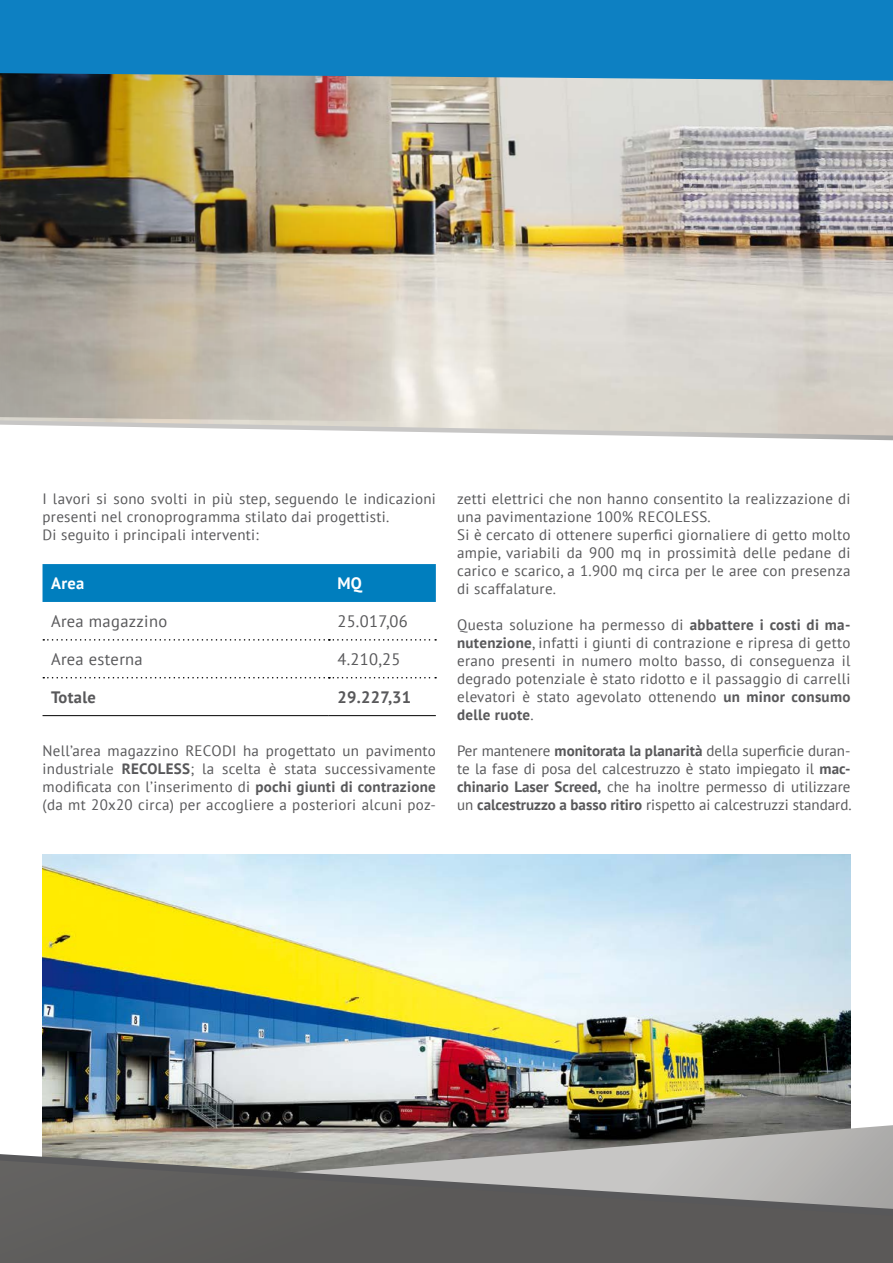
<style>
.page{position:relative;width:893px;height:1263px;background:#fff}
.page>*{position:absolute;margin:0;border:0;box-sizing:border-box;transform-origin:0 0}
.t1{font:16.5px "PT Sans";letter-spacing:.02em;color:#58585a}
.t2{font:700 16.5px "PT Sans";letter-spacing:.02em;color:#58585a}
.t3{font:700 16.5px "PT Sans";letter-spacing:.02em;color:#fff}
.t4{font:15px/18px "PT Sans";letter-spacing:.02em;color:#58585a;text-align:justify}
.s1{font-weight:700}
</style>
<div class="page">
<img style="left:436px;top:81px;width:457px;height:339px">
<img style="left:43px;top:855px;width:807px;height:299px">
<svg style="left:293px;top:1125px;width:600px;height:29px;background:#8e8d8b"></svg>
<img style="left:0;top:81px;width:436px;height:339px">
<div style="left:0;top:1216px;width:893px;height:47px;background:#5b5958"></div>
<svg style="left:0;top:1154px;width:893px;height:62px;background:#858483"></svg>
<div style="left:0;top:0;width:893px;height:81px;background:#0d80c2"></div>
<svg style="left:0;top:420px;width:893px;height:20px"></svg>
<div style="left:43px;top:564px;width:393px;height:38px;background:#007ebe"></div>
<svg style="left:43px;top:639px;width:393px;height:2px"></svg>
<svg style="left:43px;top:677px;width:393px;height:1px"></svg>
<hr style="left:43px;top:715px;width:286px;height:1px;background:#000">
<hr style="left:329px;top:715px;width:107px;height:1px;background:#000">
<p class="t4" style="left:43px;top:489px;width:395px;text-align:left">I lavori si sono svolti in più step, seguendo le indicazioni presenti nel cronoprogramma stilato dai progettisti.<br>Di seguito i principali interventi:</p>
<p class="t3" style="left:51px;top:572px;width:35px">Area</p>
<p class="t3" style="left:337px;top:572px;width:26px">MQ</p>
<p class="t1" style="left:51px;top:611px;width:118px">Area magazzino</p>
<p class="t1" style="left:337px;top:611px;width:72px">25.017,06</p>
<p class="t1" style="left:51px;top:648px;width:93px">Area esterna</p>
<p class="t1" style="left:337px;top:648px;width:65px">4.210,25</p>
<p class="t2" style="left:51px;top:686px;width:46px">Totale</p>
<p class="t2" style="left:337px;top:686px;width:75px">29.227,31</p>
<p class="t4" style="left:43px;top:741px;width:395px">Nell’area magazzino RECODI ha progettato un pavimento industriale <span class="s1">RECOLESS</span>; la scelta è stata successivamente modificata con l’inserimento di <span class="s1">pochi giunti di contrazione </span>(da mt 20x20 circa) per accogliere a posteriori alcuni poz-</p>
<p class="t4" style="left:457px;top:489px;width:395px;text-align:left">zetti elettrici che non hanno consentito la realizzazione di una pavimentazione 100% RECOLESS.<br>Si è cercato di ottenere superfici giornaliere di getto molto ampie, variabili da 900 mq in prossimità delle pedane di carico e scarico, a 1.900 mq circa per le aree con presenza di scaffalature.</p>
<p class="t4" style="left:457px;top:615px;width:395px">Questa soluzione ha permesso di <span class="s1">abbattere i costi di ma&shy;nutenzione</span>, infatti i giunti di contrazione e ripresa di getto erano presenti in numero molto basso, di conseguenza il degrado potenziale è stato ridotto e il passaggio di carrelli elevatori è stato agevolato ottenendo <span class="s1">un minor consumo delle ruote</span>.</p>
<p class="t4" style="left:457px;top:741px;width:396px">Per mantenere <span class="s1">monitorata la planarità</span> della superficie duran&shy;te la fase di posa del calcestruzzo è stato impiegato il <span class="s1">mac&shy;chinario Laser Screed,</span> che ha inoltre permesso di utilizzare un <span class="s1">calcestruzzo a basso ritiro</span> rispetto ai calcestruzzi standard.</p>
</div>
